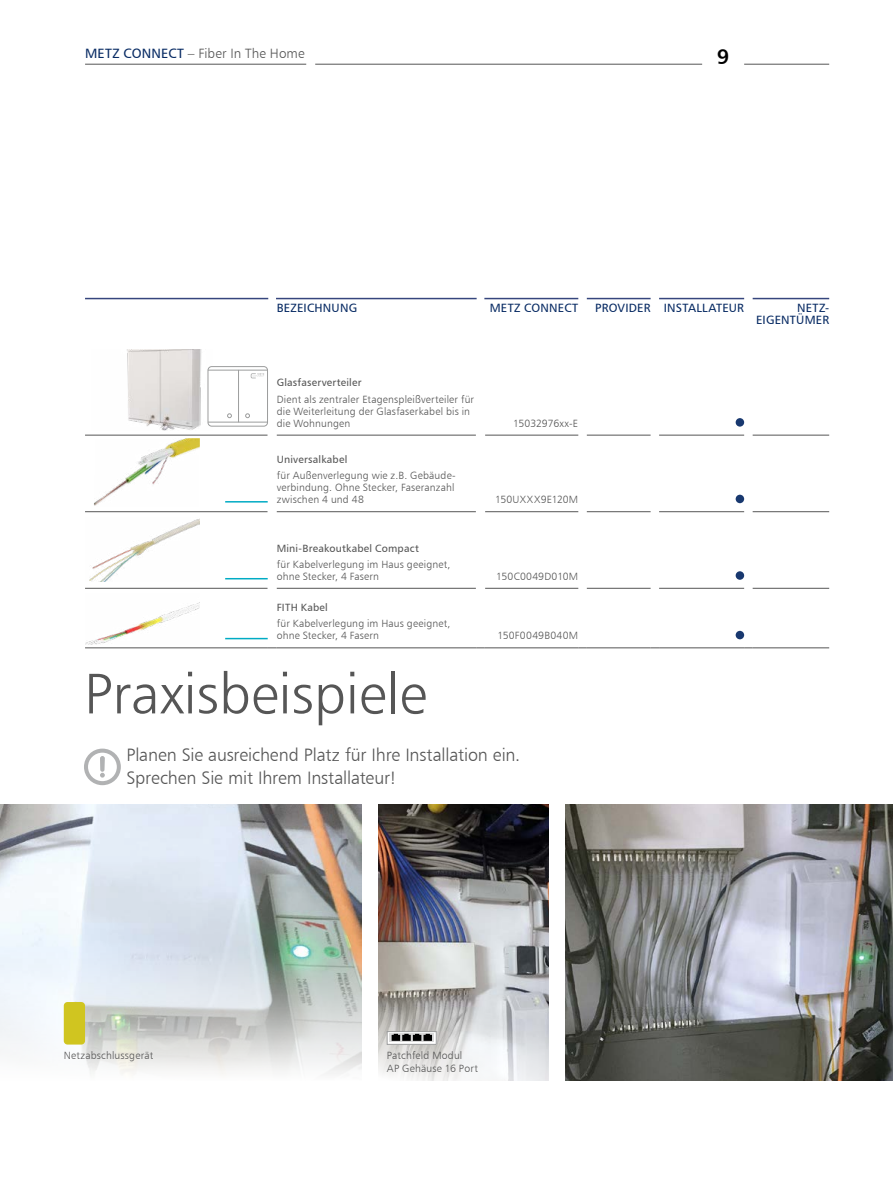
<style>
.page{position:relative;width:893px;height:1187px;background:#fff}
.page>*{position:absolute;margin:0;border:0;box-sizing:border-box;transform-origin:0 0}
.t1{font:57px "Humanist 777 BT Light B";color:#565656}
.t2{font:21px "Humanist 777 BT Bold B";color:#000}
.t3{font:18px/22.5px "Humanist 777 BT Light B";letter-spacing:-.01em;color:#565656}
.t4{font:13.5px "Humanist 777 BT Light B";letter-spacing:.01em;color:#565656}
.t5{font:12px/12px "Humanist 777 BT Roman B";letter-spacing:.015em;color:#072a63;text-align:right}
.t6{font:10.5px/12px "Humanist 777 BT Light B";letter-spacing:.015em;color:#565656}
.t7{font:10.5px "Humanist 777 BT Roman B";letter-spacing:.02em;color:#565656}
.t8{font:10.5px "Humanist 777 BT Light B";letter-spacing:-.005em;color:#565656}
.s1{font-family:"Humanist 777 BT Roman B";color:#072a63}
</style>
<div class="page">
<hr style="left:744px;top:64px;width:85px;height:1px;background:#565656">
<hr style="left:85px;top:64px;width:221px;height:1px;background:#565656">
<hr style="left:315px;top:64px;width:387px;height:1px;background:#565656">
<hr style="left:85px;top:435px;width:182px;height:1px;background:#565656">
<hr style="left:277px;top:435px;width:199px;height:1px;background:#565656">
<hr style="left:485px;top:435px;width:93px;height:1px;background:#565656">
<hr style="left:587px;top:435px;width:64px;height:1px;background:#565656">
<hr style="left:659px;top:435px;width:85px;height:1px;background:#565656">
<hr style="left:753px;top:435px;width:76px;height:1px;background:#565656">
<hr style="left:85px;top:511px;width:182px;height:1px;background:#565656">
<hr style="left:587px;top:511px;width:64px;height:1px;background:#565656">
<hr style="left:659px;top:511px;width:85px;height:1px;background:#565656">
<hr style="left:753px;top:511px;width:76px;height:1px;background:#565656">
<hr style="left:85px;top:588px;width:182px;height:1px;background:#565656">
<hr style="left:587px;top:588px;width:64px;height:1px;background:#565656">
<hr style="left:659px;top:588px;width:85px;height:1px;background:#565656">
<hr style="left:753px;top:588px;width:76px;height:1px;background:#565656">
<hr style="left:85px;top:647px;width:183px;height:1px;background:#565656">
<hr style="left:277px;top:511px;width:199px;height:1px;background:#565656">
<hr style="left:485px;top:511px;width:93px;height:1px;background:#565656">
<hr style="left:277px;top:588px;width:199px;height:1px;background:#565656">
<hr style="left:485px;top:588px;width:93px;height:1px;background:#565656">
<hr style="left:85px;top:298px;width:183px;height:1px;background:#36467d">
<hr style="left:276px;top:298px;width:201px;height:1px;background:#36467d">
<hr style="left:484px;top:298px;width:94px;height:1px;background:#36467d">
<hr style="left:587px;top:298px;width:64px;height:1px;background:#36467d">
<hr style="left:659px;top:298px;width:85px;height:1px;background:#36467d">
<hr style="left:753px;top:298px;width:76px;height:1px;background:#36467d">
<hr style="left:276px;top:647px;width:200px;height:1px;background:#565656">
<hr style="left:485px;top:647px;width:93px;height:1px;background:#565656">
<hr style="left:587px;top:647px;width:64px;height:1px;background:#565656">
<hr style="left:659px;top:647px;width:85px;height:1px;background:#565656">
<hr style="left:753px;top:647px;width:76px;height:1px;background:#565656">
<div style="left:736px;top:418px;width:8px;height:8px;background:#18386f;border-radius:50%"></div>
<div style="left:736px;top:494px;width:8px;height:9px;background:#18386f;border-radius:50%"></div>
<div style="left:736px;top:571px;width:8px;height:8px;background:#18386f;border-radius:50%"></div>
<div style="left:736px;top:630px;width:8px;height:9px;background:#18386f;border-radius:50%"></div>
<img style="left:127px;top:349px;width:85px;height:82px">
<img style="left:89px;top:518px;width:111px;height:63px">
<hr style="left:225px;top:501px;width:43px;height:1px;background:#00abc4">
<div style="left:208px;top:366px;width:60px;height:60px;background:#fff;border-radius:4px"></div>
<div style="left:208px;top:366px;width:60px;height:60px;border:1px solid #9c9d9d;border-radius:4px"></div>
<svg style="left:251px;top:373px;width:13px;height:5px"></svg>
<svg style="left:227px;top:413px;width:5px;height:5px"></svg>
<svg style="left:245px;top:413px;width:5px;height:5px"></svg>
<hr style="left:208px;top:422px;width:60px;height:1px;background:#9c9d9d">
<hr style="left:238px;top:370px;width:1px;height:52px;background:#9c9d9d">
<hr style="left:208px;top:370px;width:60px;height:1px;background:#9c9d9d">
<hr style="left:225px;top:578px;width:43px;height:1px;background:#00abc4">
<div style="left:84px;top:748px;width:37px;height:37px;border:4px solid #b1b2b3;border-radius:50%"></div>
<svg style="left:100px;top:756px;width:5px;height:21px"></svg>
<img style="left:0;top:804px;width:361px;height:270px">
<img style="left:378px;top:804px;width:171px;height:276px">
<img style="left:566px;top:804px;width:327px;height:276px">
<svg style="left:387px;top:1031px;width:50px;height:13px"></svg>
<div style="left:64px;top:1001px;width:21px;height:43px;background:#d0c520;border-radius:4px"></div>
<img style="left:94px;top:438px;width:106px;height:68px">
<img style="left:85px;top:602px;width:115px;height:42px">
<hr style="left:225px;top:637px;width:43px;height:2px;background:#00abc4">
<p class="t4" style="left:85px;top:45px;width:221px"><span class="s1">METZ CONNECT</span> – Fiber In The Home</p>
<h2 class="t2" style="left:717px;top:43px;width:14px">9</h2>
<p class="t5" style="left:277px;top:301px;width:82px">BEZEICHNUNG</p>
<p class="t5" style="left:490px;top:301px;width:90px">METZ CONNECT</p>
<p class="t5" style="left:595px;top:301px;width:150px">PROVIDER INSTALLATEUR</p>
<p class="t5" style="left:756px;top:301px;width:75px">NETZ-<br>EIGENTÜMER</p>
<p class="t7" style="left:277px;top:376px;width:86px">Glasfaserverteiler</p>
<p class="t6" style="left:277px;top:393px;width:199px">Dient als zentraler Etagenspleißverteiler für die Weiterleitung der Glasfaserkabel bis in die Wohnungen</p>
<p class="t7" style="left:277px;top:452px;width:72px">Universalkabel</p>
<p class="t6" style="left:277px;top:469px;width:181px">für Außenverlegung wie z.B. Gebäude&shy;verbindung. Ohne Stecker, Faseranzahl zwischen 4 und 48</p>
<p class="t7" style="left:277px;top:541px;width:144px">Mini-Breakoutkabel Compact</p>
<p class="t6" style="left:277px;top:558px;width:175px">für Kabelverlegung im Haus geeignet, ohne Stecker, 4 Fasern</p>
<p class="t7" style="left:277px;top:601px;width:53px">FITH Kabel</p>
<p class="t6" style="left:277px;top:617px;width:175px">für Kabelverlegung im Haus geeignet, ohne Stecker, 4 Fasern</p>
<p class="t8" style="left:513px;top:416px;width:67px">15032976xx-E</p>
<p class="t6" style="left:495px;top:493px;width:85px">150UXXX9E120M</p>
<p class="t6" style="left:496px;top:570px;width:84px">150C0049D010M</p>
<p class="t6" style="left:497px;top:629px;width:82px">150F0049B040M</p>
<h1 class="t1" style="left:84px;top:658px;width:344px">Praxisbeispiele</h1>
<h3 class="t3" style="left:126px;top:743px;width:395px">Planen Sie ausreichend Platz für Ihre Installation ein.<br>Sprechen Sie mit Ihrem Installateur!</h3>
<p class="t6" style="left:64px;top:1048px;width:91px">Netzabschlussgerät</p>
<p class="t6" style="left:387px;top:1047px;width:92px;line-height:13.5px">Patchfeld Modul<br>AP Gehäuse 16 Port</p>
</div>
